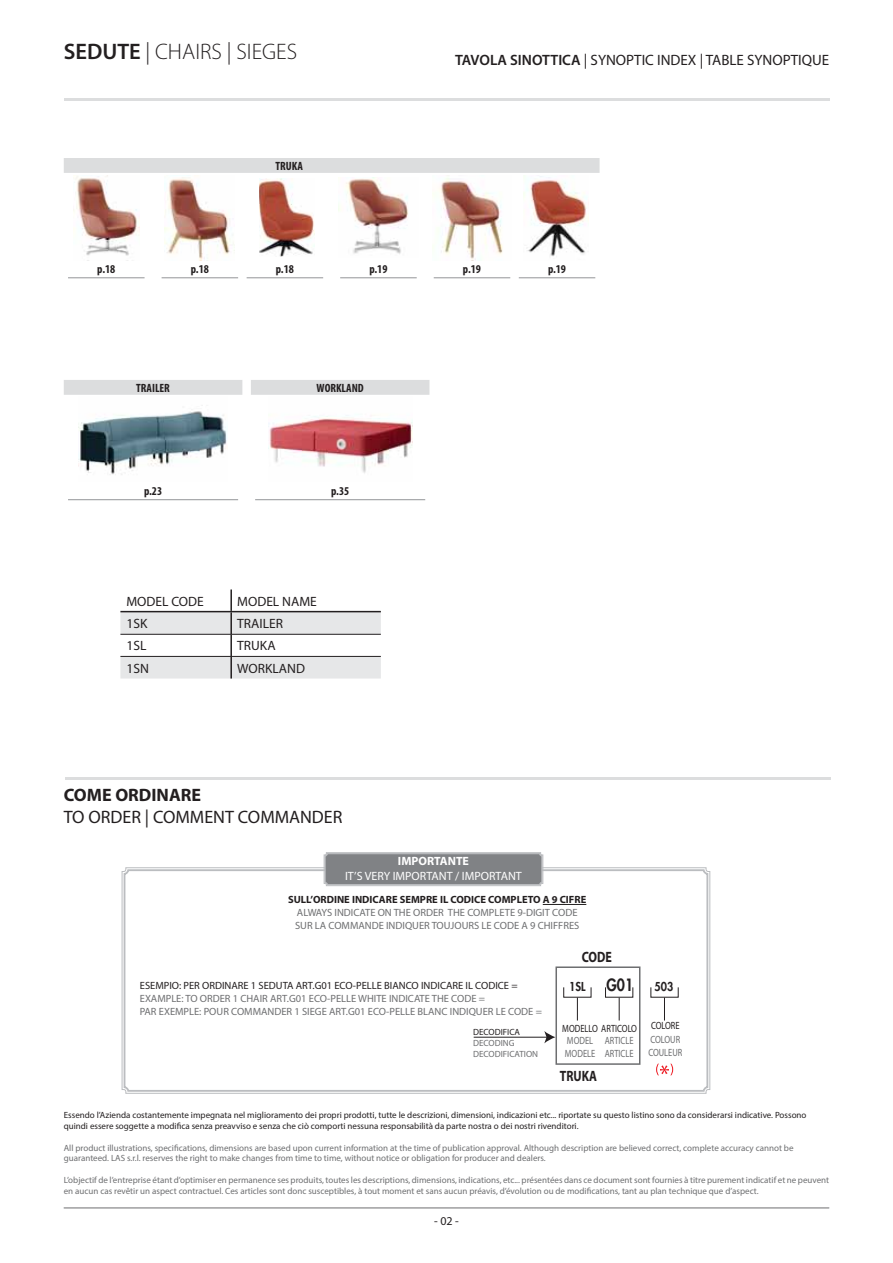
<style>
.page{position:relative;width:893px;height:1263px;background:#fff}
.page>*{position:absolute;margin:0;border:0;box-sizing:border-box;transform-origin:0 0}
.t1{font:300 22.5px "Myriad Pro";color:#231f20}
.t2{font:18px "Myriad Pro";color:#231f20}
.t3{font:700 18px "Myriad Pro";color:#231f20}
.t4{font:800 16.5px "Futura";color:#231f20;scale:.85 1}
.t5{font:15px "Myriad Pro";color:#231f20}
.t6{font:700 15px "Myriad Pro";color:#231f20;scale:.8 1}
.t7{font:13.5px "Myriad Pro";color:#231f20}
.t8{font:700 condensed 12px "Myriad Pro";color:#231f20}
.t9{font:12px "Myriad Pro";color:#fff}
.t10{font:700 12px "Myriad Pro";color:#fff}
.t11{font:800 12px "Futura";color:#231f20;scale:.9 1}
.t12{font:12px "Myriad Pro";color:#231f20}
.t13{font:10.5px/12.6px "Myriad Pro";color:#6d6e70}
.t14{font:10.5px "Myriad Pro";color:#231f20}
.t15{font:700 10.5px "Myriad Pro";color:#231f20}
.t16{font:10.5px/12.6px "Myriad Pro";color:#6d6e70;scale:.8 1}
.t17{font:10.5px "Myriad Pro";color:#231f20;scale:.8 1}
.t18{font:9px/10.8px "Myriad Pro";color:#6d6e70}
.t19{font:9px/10.8px "Myriad Pro";color:#231f20}
.s1{font-weight:600}
</style>
<div class="page">
<hr style="left:64px;top:99px;width:765px;height:2px;background:#dcddde">
<hr style="left:65px;top:777px;width:765px;height:2px;background:#dcddde">
<div style="left:64px;top:380px;width:365px;height:15px;background:#dcddde"></div>
<img style="left:78px;top:405px;width:149px;height:70px">
<img style="left:268px;top:415px;width:144px;height:58px">
<hr style="left:68px;top:499px;width:170px;height:1px;background:#939598">
<hr style="left:255px;top:499px;width:170px;height:1px;background:#939598">
<div style="left:64px;top:158px;width:536px;height:15px;background:#dcddde"></div>
<img style="left:73px;top:175px;width:66px;height:81px">
<img style="left:165px;top:177px;width:70px;height:83px">
<img style="left:259px;top:179px;width:55px;height:78px">
<img style="left:338px;top:177px;width:70px;height:77px">
<img style="left:439px;top:175px;width:64px;height:85px">
<img style="left:523px;top:176px;width:66px;height:80px">
<hr style="left:68px;top:278px;width:77px;height:1px;background:#939598">
<hr style="left:162px;top:278px;width:76px;height:1px;background:#939598">
<hr style="left:247px;top:278px;width:76px;height:1px;background:#939598">
<hr style="left:340px;top:278px;width:77px;height:1px;background:#939598">
<hr style="left:434px;top:278px;width:76px;height:1px;background:#939598">
<hr style="left:519px;top:278px;width:76px;height:1px;background:#939598">
<svg style="left:121px;top:867px;width:589px;height:227px"></svg>
<div style="left:124px;top:869px;width:584px;height:223px;border:2px solid #bbbdc0;border-radius:4px"></div>
<svg style="left:324px;top:852px;width:219px;height:34px;background:#85878a"></svg>
<div style="left:325px;top:853px;width:217px;height:32px;border:1px solid #bbbdc0;border-radius:2px"></div>
<hr style="left:543px;top:904px;width:43px;height:1px;background:#231f20">
<div style="left:555px;top:966px;width:85px;height:99px;border:2px solid #6d6e70"></div>
<svg style="left:577px;top:997px;width:1px;height:23px"></svg>
<svg style="left:619px;top:997px;width:1px;height:23px"></svg>
<svg style="left:664px;top:997px;width:1px;height:23px"></svg>
<hr style="left:474px;top:1037px;width:74px;height:1px;background:#231f20">
<svg style="left:544px;top:1031px;width:11px;height:12px"></svg>
<svg style="left:656px;top:1064px;width:17px;height:11px"></svg>
<svg style="left:120px;top:612px;width:261px;height:66px"></svg>
<hr style="left:230px;top:589px;width:2px;height:22px;background:#231f20">
<hr style="left:120px;top:611px;width:261px;height:1px;background:#231f20">
<hr style="left:230px;top:612px;width:2px;height:22px;background:#231f20">
<hr style="left:230px;top:634px;width:2px;height:22px;background:#231f20">
<hr style="left:230px;top:657px;width:2px;height:21px;background:#231f20">
<hr style="left:120px;top:634px;width:261px;height:1px;background:#231f20">
<hr style="left:120px;top:656px;width:261px;height:1px;background:#231f20">
<hr style="left:64px;top:1208px;width:765px;height:1px;background:#6d6e70">
<h1 class="t1" style="left:64px;top:43px;width:235px"><span class="s1">SEDUTE</span> | CHAIRS | SIEGES</h1>
<h3 class="t5" style="left:455px;top:50px;width:376px"><span class="s1">TAVOLA SINOTTICA</span> | SYNOPTIC INDEX | TABLE SYNOPTIQUE</h3>
<h3 class="t8" style="left:275px;top:159px;width:29px">TRUKA</h3>
<h3 class="t8" style="left:97px;top:262px;width:20px">p.18</h3>
<h3 class="t8" style="left:191px;top:262px;width:20px">p.18</h3>
<h3 class="t8" style="left:276px;top:262px;width:20px">p.18</h3>
<h3 class="t8" style="left:369px;top:262px;width:20px">p.19</h3>
<h3 class="t8" style="left:463px;top:262px;width:20px">p.19</h3>
<h3 class="t8" style="left:548px;top:262px;width:20px">p.19</h3>
<h3 class="t8" style="left:136px;top:381px;width:35px">TRAILER</h3>
<h3 class="t8" style="left:317px;top:381px;width:49px">WORKLAND</h3>
<h3 class="t8" style="left:144px;top:484px;width:20px">p.23</h3>
<h3 class="t8" style="left:331px;top:484px;width:20px">p.35</h3>
<h3 class="t7" style="left:126px;top:593px;width:79px">MODEL CODE</h3>
<h3 class="t7" style="left:237px;top:593px;width:81px">MODEL NAME</h3>
<h3 class="t7" style="left:126px;top:615px;width:22px">1SK</h3>
<h3 class="t7" style="left:237px;top:615px;width:47px">TRAILER</h3>
<h3 class="t7" style="left:126px;top:637px;width:21px">1SL</h3>
<h3 class="t7" style="left:237px;top:637px;width:40px">TRUKA</h3>
<h3 class="t7" style="left:126px;top:660px;width:24px">1SN</h3>
<h3 class="t7" style="left:237px;top:660px;width:69px">WORKLAND</h3>
<h2 class="t3" style="left:64px;top:783px;width:139px">COME ORDINARE</h2>
<h2 class="t2" style="left:64px;top:806px;width:280px">TO ORDER | COMMENT COMMANDER</h2>
<h3 class="t10" style="left:398px;top:853px;width:73px">IMPORTANTE</h3>
<h3 class="t9" style="left:345px;top:868px;width:178px">IT’S VERY IMPORTANT / IMPORTANT</h3>
<p class="t15" style="left:288px;top:893px;width:300px">SULL’ORDINE INDICARE SEMPRE IL CODICE COMPLETO A 9 CIFRE</p>
<p class="t13" style="left:295px;top:906px;width:286px">ALWAYS INDICATE ON THE ORDER THE COMPLETE 9-DIGIT CODE<br>SUR LA COMMANDE INDIQUER TOUJOURS LE CODE A 9 CHIFFRES</p>
<p class="t14" style="left:140px;top:979px;width:379px">ESEMPIO: PER ORDINARE 1 SEDUTA ART.G01 ECO-PELLE BIANCO INDICARE IL CODICE =</p>
<p class="t13" style="left:140px;top:992px;width:404px">EXAMPLE: TO ORDER 1 CHAIR ART.G01 ECO-PELLE WHITE INDICATE THE CODE =<br>PAR EXEMPLE: POUR COMMANDER 1 SIEGE ART.G01 ECO-PELLE BLANC INDIQUER LE CODE =</p>
<p class="t19" style="left:473px;top:1027px;width:49px">DECODIFICA</p>
<p class="t18" style="left:473px;top:1037px;width:67px">DECODING<br>DECODIFICATION</p>
<h3 class="t6" style="left:582px;top:947px;width:39px">CODE</h3>
<h3 class="t4" style="left:607px;top:974px;width:33px">G01</h3>
<h3 class="t11" style="left:569px;top:978px;width:20px">1SL</h3>
<p class="t17" style="left:562px;top:1021px;width:95px">MODELLO ARTICOLO</p>
<p class="t16" style="left:565px;top:1034px;width:39px">MODEL<br>MODELE</p>
<p class="t16" style="left:605px;top:1034px;width:38px">ARTICLE<br>ARTICLE</p>
<h3 class="t6" style="left:560px;top:1066px;width:48px">TRUKA</h3>
<h3 class="t11" style="left:655px;top:978px;width:22px">503</h3>
<p class="t17" style="left:651px;top:1019px;width:37px">COLORE</p>
<p class="t16" style="left:648px;top:1032px;width:44px;line-height:13.5px">COLOUR<br>COULEUR</p>
<p class="t19" style="left:64px;top:1110px;width:744px">Essendo l’Azienda costantemente impegnata nel miglioramento dei propri prodotti, tutte le descrizioni, dimensioni, indicazioni etc... riportate su questo listino sono da considerarsi indicative. Possono quindi essere soggette a modifica senza preavviso e senza che ciò comporti nessuna responsabilità da parte nostra o dei nostri rivenditori.</p>
<p class="t18" style="left:64px;top:1142px;width:731px">All product illustrations, specifications, dimensions are based upon current information at the time of publication approval. Although description are believed correct, complete accuracy cannot be guaranteed. LAS s.r.l. reserves the right to make changes from time to time, without notice or obligation for producer and dealers.</p>
<p class="t18" style="left:64px;top:1174px;width:767px">L’objectif de l’entreprise étant d’optimiser en permanence ses produits, toutes les descriptions, dimensions, indications, etc... présentées dans ce document sont fournies à titre purement indicatif et ne peuvent en aucun cas revêtir un aspect contractuel. Ces articles sont donc susceptibles, à tout moment et sans aucun préavis, d’évolution ou de modifications, tant au plan technique que d’aspect.</p>
<h3 class="t12" style="left:434px;top:1214px;width:26px">- 02 -</h3>
</div>
